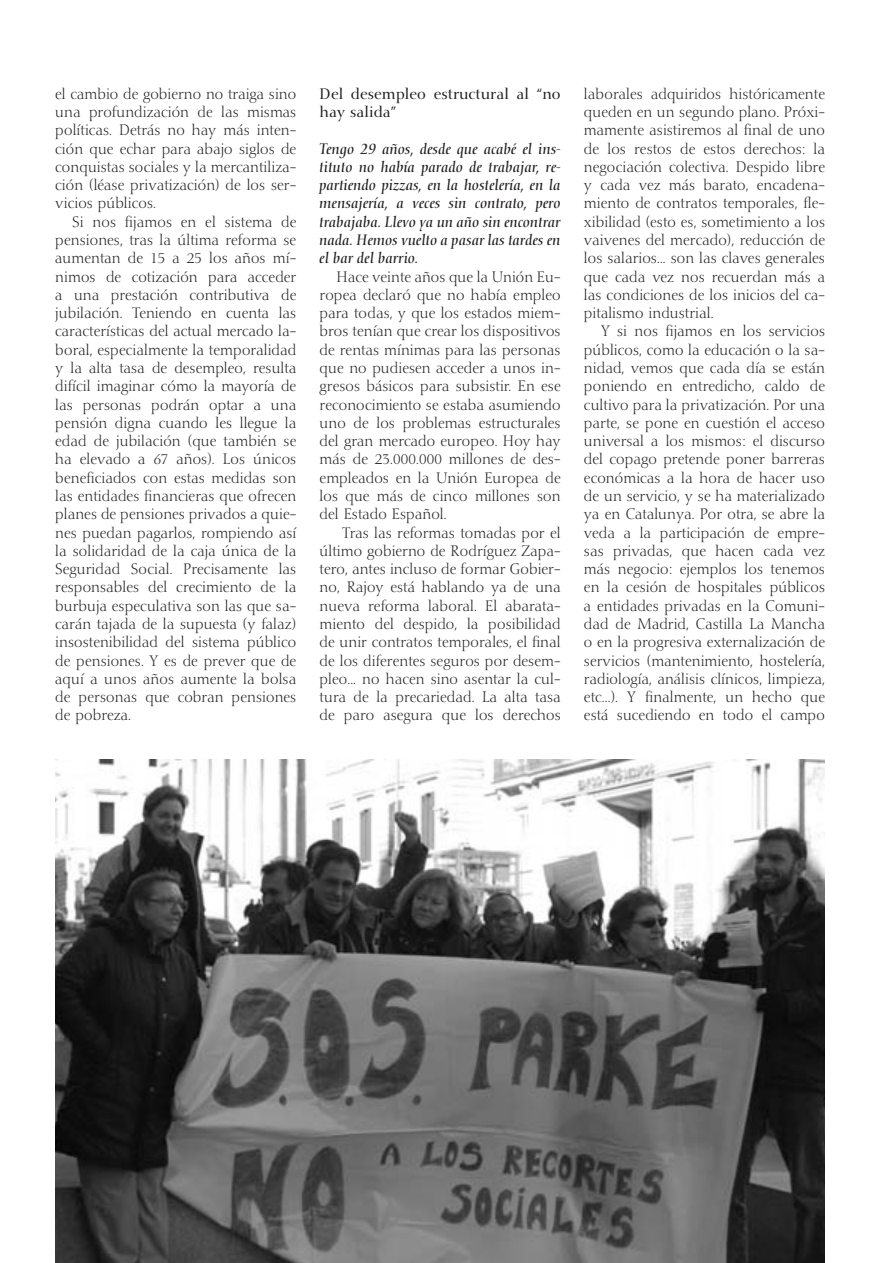
<style>
.page{position:relative;width:893px;height:1263px;background:#fff}
.page>*{position:absolute;margin:0;border:0;box-sizing:border-box;transform-origin:0 0}
.t1{font:300 15px/18.3px "Nofret";letter-spacing:.01em;color:#231f20;text-align:justify}
.t2{font:italic 15px/18.3px "Nofret";letter-spacing:.01em;color:#231f20;text-align:justify}
.t3{font:15px/18.3px "Nofret";letter-spacing:.01em;color:#231f20}
</style>
<div class="page">
<img style="left:55px;top:759px;width:770px;height:504px">
<p class="t1" style="left:55px;top:85px;width:242px">el cambio de gobierno no traiga sino una profundización de las mismas políticas. Detrás no hay más inten&shy;ción que echar para abajo siglos de conquistas sociales y la mercantiliza&shy;ción (léase privatización) de los ser&shy;vicios públicos.</p>
<p class="t1" style="left:55px;top:213px;width:242px;text-indent:17px">Si nos fijamos en el sistema de pensiones, tras la última reforma se aumentan de 15 a 25 los años mí&shy;nimos de cotización para acceder a una prestación contributiva de jubilación. Teniendo en cuenta las características del actual mercado la&shy;boral, especialmente la temporalidad y la alta tasa de desempleo, resulta difícil imaginar cómo la mayoría de las personas podrán optar a una pensión digna cuando les llegue la edad de jubilación (que también se ha elevado a 67 años). Los únicos beneficiados con estas medidas son las entidades financieras que ofrecen planes de pensiones privados a quie&shy;nes puedan pagarlos, rompiendo así la solidaridad de la caja única de la Seguridad Social. Precisamente las responsables del crecimiento de la burbuja especulativa son las que sa&shy;carán tajada de la supuesta (y falaz) insostenibilidad del sistema público de pensiones. Y es de prever que de aquí a unos años aumente la bolsa de personas que cobran pensiones de pobreza.</p>
<p class="t3" style="left:320px;top:85px;width:242px">Del desempleo estructural al “no hay salida”</p>
<p class="t2" style="left:320px;top:139px;width:242px">Tengo 29 años, desde que acabé el ins&shy;tituto no había parado de trabajar, re&shy;partiendo pizzas, en la hostelería, en la mensajería, a veces sin contrato, pero trabajaba. Llevo ya un año sin encontrar nada. Hemos vuelto a pasar las tardes en el bar del barrio.</p>
<p class="t1" style="left:320px;top:267px;width:242px;text-indent:17px">Hace veinte años que la Unión Eu&shy;ropea declaró que no había empleo para todas, y que los estados miem&shy;bros tenían que crear los dispositivos de rentas mínimas para las personas que no pudiesen acceder a unos in&shy;gresos básicos para subsistir. En ese reconocimiento se estaba asumiendo uno de los problemas estructurales del gran mercado europeo. Hoy hay más de 23.000.000 millones de des&shy;empleados en la Unión Europea de los que más de cinco millones son del Estado Español.</p>
<p class="t1" style="left:320px;top:523px;width:242px;text-indent:22px">Tras las reformas tomadas por el último gobierno de Rodríguez Zapa&shy;tero, antes incluso de formar Gobier&shy;no, Rajoy está hablando ya de una nueva reforma laboral. El abarata&shy;miento del despido, la posibilidad de unir contratos temporales, el final de los diferentes seguros por desem&shy;pleo... no hacen sino asentar la cul&shy;tura de la precariedad. La alta tasa de paro asegura que los derechos</p>
<p class="t1" style="left:584px;top:85px;width:242px">laborales adquiridos históricamente queden en un segundo plano. Próxi&shy;mamente asistiremos al final de uno de los restos de estos derechos: la negociación colectiva. Despido libre y cada vez más barato, encadena&shy;miento de contratos temporales, fle&shy;xibilidad (esto es, sometimiento a los vaivenes del mercado), reducción de los salarios... son las claves generales que cada vez nos recuerdan más a las condiciones de los inicios del ca&shy;pitalismo industrial.</p>
<p class="t1" style="left:584px;top:322px;width:242px;text-indent:17px">Y si nos fijamos en los servicios públicos, como la educación o la sa&shy;nidad, vemos que cada día se están poniendo en entredicho, caldo de cultivo para la privatización. Por una parte, se pone en cuestión el acceso universal a los mismos: el discurso del copago pretende poner barreras económicas a la hora de hacer uso de un servicio, y se ha materializado ya en Catalunya. Por otra, se abre la veda a la participación de empre&shy;sas privadas, que hacen cada vez más negocio: ejemplos los tenemos en la cesión de hospitales públicos a entidades privadas en la Comuni&shy;dad de Madrid, Castilla La Mancha o en la progresiva externalización de servicios (mantenimiento, hostelería, radiología, análisis clínicos, limpieza, etc...). Y finalmente, un hecho que está sucediendo en todo el campo</p>
</div>
